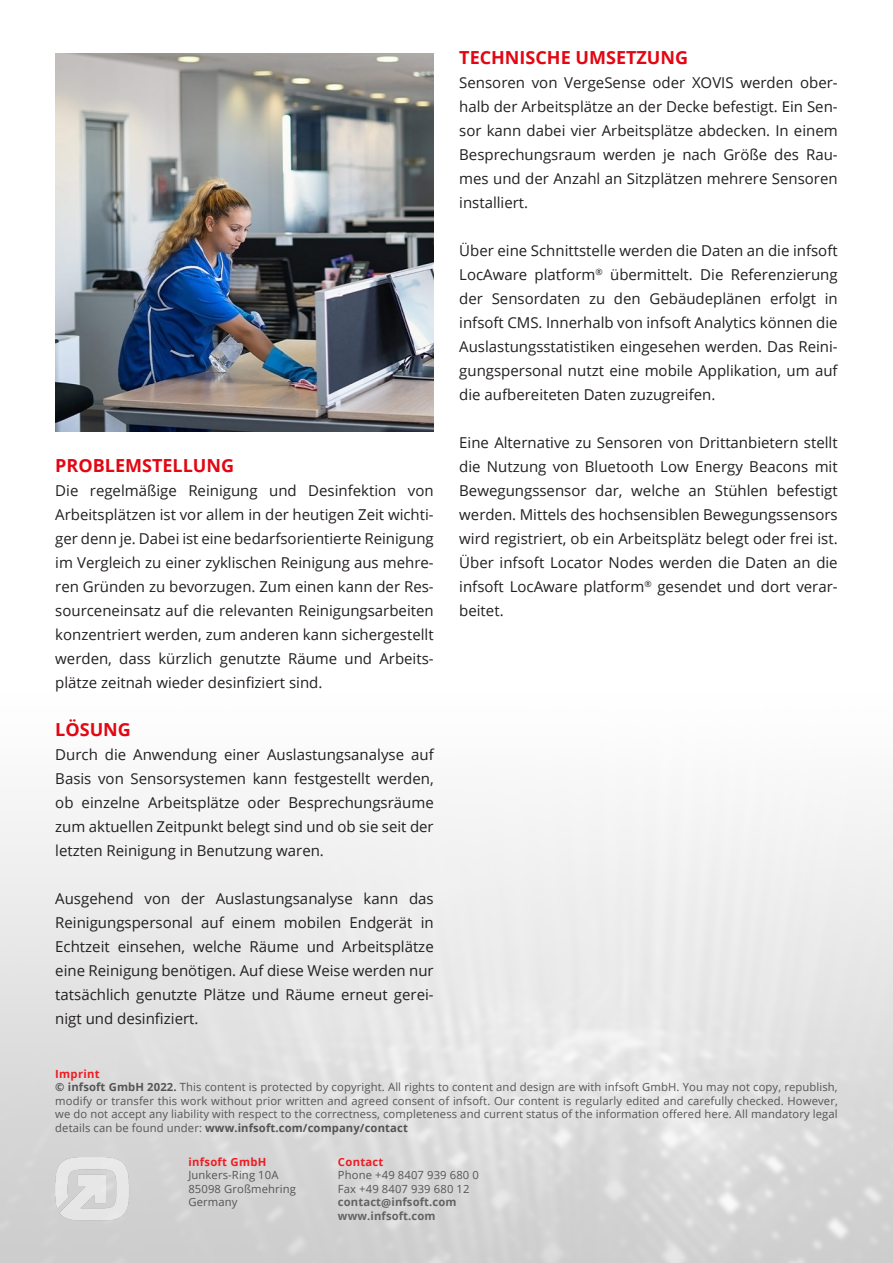
<style>
.page{position:relative;width:893px;height:1263px;background:#fff}
.page>*{position:absolute;margin:0;border:0;box-sizing:border-box;transform-origin:0 0}
.t1{font:700 18px "Open Sans";color:#e30613}
.t2{font:15px/24px "Open Sans";color:#231f20;text-align:justify}
.t3{font:11.25px/13.5px "Open Sans";letter-spacing:.01em;color:#545557}
.t4{font:700 11.25px/13.5px "Open Sans";letter-spacing:.01em;color:#636366}
.t5{font:700 11.25px "Open Sans";letter-spacing:.025em;color:#ee1d23}
.s1{font-weight:700;color:#ee1d23}
.s2{font-weight:700}
.s3{font-weight:700;color:#555252}
</style>
<div class="page">
<img style="left:50px;top:1157px;width:82px;height:69px">
<img style="left:55px;top:53px;width:379px;height:379px">
<p class="t1" style="left:55px;top:453px;width:180px">PROBLEMSTELLUNG</p>
<p class="t2" style="left:55px;top:478px;width:380px">Die regelmäßige Reinigung und Desinfektion von Arbeitsplätzen ist vor allem in der heutigen Zeit wichti&shy;ger denn je. Dabei ist eine bedarfsorientierte Reinigung im Vergleich zu einer zyklischen Reinigung aus mehre&shy;ren Gründen zu bevorzugen. Zum einen kann der Res&shy;sourceneinsatz auf die relevanten Reinigungsarbeiten konzentriert werden, zum anderen kann sichergestellt werden, dass kürzlich genutzte Räume und Arbeits&shy;plätze zeitnah wieder desinfiziert sind.</p>
<p class="t1" style="left:55px;top:717px;width:77px">LÖSUNG</p>
<p class="t2" style="left:55px;top:742px;width:380px">Durch die Anwendung einer Auslastungsanalyse auf Basis von Sensorsystemen kann festgestellt werden, ob einzelne Arbeitsplätze oder Besprechungsräume zum aktuellen Zeitpunkt belegt sind und ob sie seit der letzten Reinigung in Benutzung waren.</p>
<p class="t2" style="left:55px;top:886px;width:380px">Ausgehend von der Auslastungsanalyse kann das Reinigungspersonal auf einem mobilen Endgerät in Echtzeit einsehen, welche Räume und Arbeitsplätze eine Reinigung benötigen. Auf diese Weise werden nur tatsächlich genutzte Plätze und Räume erneut gerei&shy;nigt und desinfiziert.</p>
<p class="t1" style="left:459px;top:45px;width:230px">TECHNISCHE UMSETZUNG</p>
<p class="t2" style="left:459px;top:70px;width:380px">Sensoren von VergeSense oder XOVIS werden ober&shy;halb der Arbeitsplätze an der Decke befestigt. Ein Sen&shy;sor kann dabei vier Arbeitsplätze abdecken. In einem Besprechungsraum werden je nach Größe des Rau&shy;mes und der Anzahl an Sitzplätzen mehrere Sensoren installiert.</p>
<p class="t2" style="left:459px;top:238px;width:380px">Über eine Schnittstelle werden die Daten an die infsoft LocAware platform<sup>®</sup> übermittelt. Die Referenzierung der Sensordaten zu den Gebäudeplänen erfolgt in infsoft CMS. Innerhalb von infsoft Analytics können die Auslastungsstatistiken eingesehen werden. Das Reini&shy;gungspersonal nutzt eine mobile Applikation, um auf die aufbereiteten Daten zuzugreifen.</p>
<p class="t2" style="left:459px;top:430px;width:380px">Eine Alternative zu Sensoren von Drittanbietern stellt die Nutzung von Bluetooth Low Energy Beacons mit Bewegungssensor dar, welche an Stühlen befestigt werden. Mittels des hochsensiblen Bewegungssensors wird registriert, ob ein Arbeitsplätz belegt oder frei ist.<br>Über infsoft Locator Nodes werden die Daten an die infsoft LocAware platform<sup>®</sup> gesendet und dort verar&shy;beitet.</p>
<p class="t3" style="left:55px;top:1067px;width:784px"><span class="s1">Imprint<br></span><span class="s2">© infsoft GmbH 2022.</span> This content is protected by copyright. All rights to content and design are with infsoft GmbH. You may not copy, republish, modify or transfer this work without prior written and agreed consent of infsoft. Our content is regularly edited and carefully checked. However, we do not accept any liability with respect to the correctness, completeness and current status of the information offered here. All mandatory legal details can be found under: <span class="s3">www.infsoft.com/company/contact</span></p>
<p class="t5" style="left:188px;top:1154px;width:79px">infsoft GmbH</p>
<p class="t3" style="left:188px;top:1168px;width:109px">Junkers-Ring 10A<br>85098 Großmehring<br>Germany</p>
<p class="t5" style="left:338px;top:1154px;width:47px">Contact</p>
<p class="t3" style="left:338px;top:1168px;width:142px">Phone +49 8407 939 680 0<br>Fax +49 8407 939 680 12</p>
<p class="t4" style="left:338px;top:1195px;width:120px">contact@infsoft.com www.infsoft.com</p>
</div>
